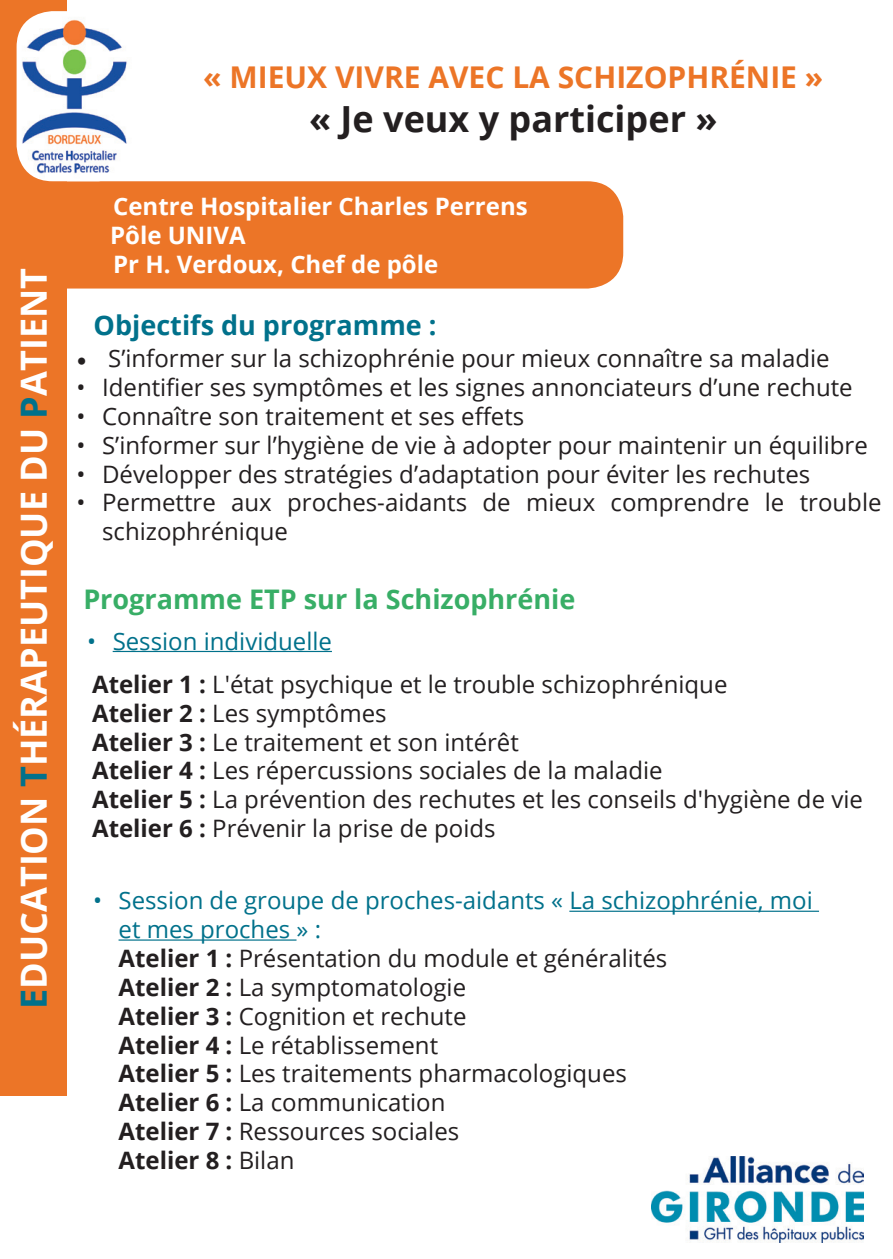
<style>
.page{position:relative;width:893px;height:1259px;background:#fff}
.page>*{position:absolute;margin:0;border:0;box-sizing:border-box;transform-origin:0 0}
.t1{font:700 36px "Open Sans";color:#fff}
.t2{font:700 36px "Open Sans";color:#231f20}
.t3{font:700 30px "Open Sans";color:#ec7527}
.t4{font:700 27px "Open Sans";color:#38ae66}
.t5{font:700 27px "Open Sans";color:#01718b}
.t6{font:24px/28.8px "Open Sans";color:#231f20}
.t7{font:24px/28.8px "Open Sans";color:#01718b}
.t8{font:700 24px "Open Sans";color:#fff}
.t9{font:700 24px "Open Sans";color:#231f20}
.s1{color:#01718b}
.s2{font-family:"Minion Pro";font-size:27px}
.s3{font-weight:700}
.s4{font-weight:400}
</style>
<div class="page">
<hr style="left:113px;top:651px;width:219px;height:1px;background:#01718b">
<div style="left:17px;top:181px;width:606px;height:107px;background:#ec7527;border-radius:36px"></div>
<div style="left:0;top:0;width:66px;height:1096px;background:#ec7527"></div>
<img style="left:17px;top:11px;width:110px;height:170px">
<hr style="left:569px;top:910px;width:250px;height:2px;background:#01718b">
<hr style="left:119px;top:939px;width:177px;height:1px;background:#01718b">
<img style="left:651px;top:1156px;width:213px;height:86px">
<p class="t1" style="left:8px;top:1009px;width:742px;rotate:-90deg"><span class="s1">E</span>DUCATION <span class="s1">T</span>HÉRAPEUTIQUE DU <span class="s1">P</span>ATIENT</p>
<p class="t3" style="left:203px;top:56px;width:621px">« MIEUX VIVRE AVEC LA SCHIZOPHRÉNIE »</p>
<p class="t2" style="left:309px;top:93px;width:410px">« Je veux y participer »</p>
<p class="t8" style="left:113px;top:190px;width:416px">Centre Hospitalier Charles Perrens</p>
<p class="t8" style="left:110px;top:218px;width:137px">Pôle UNIVA</p>
<p class="t8" style="left:113px;top:247px;width:327px">Pr H. Verdoux, Chef de pôle</p>
<p class="t5" style="left:94px;top:306px;width:344px">Objectifs du programme :</p>
<p class="t6" style="left:77px;top:344px;width:754px"><span class="s2">•</span> S’informer sur la schizophrénie pour mieux connaître sa maladie</p>
<p class="t6" style="left:77px;top:372px;width:778px">• Identifier ses symptômes et les signes annonciateurs d’une rechute</p>
<p class="t6" style="left:77px;top:401px;width:449px">• Connaître son traitement et ses effets</p>
<p class="t6" style="left:77px;top:430px;width:793px">• S’informer sur l’hygiène de vie à adopter pour maintenir un équilibre</p>
<p class="t6" style="left:77px;top:459px;width:735px">• Développer des stratégies d’adaptation pour éviter les rechutes</p>
<p class="t6" style="left:102px;top:488px;width:781px;text-indent:-26px">• Permettre aux proches-aidants de mieux comprendre le trouble schizophrénique</p>
<p class="t4" style="left:83px;top:580px;width:494px">Programme ETP sur la Schizophrénie</p>
<p class="t7" style="left:87px;top:626px;width:246px">• Session individuelle</p>
<p class="t6" style="left:92px;top:669px;width:637px"><span class="s3">Atelier 1 :</span> L'état psychique et le trouble schizophrénique</p>
<p class="t6" style="left:92px;top:698px;width:296px"><span class="s3">Atelier 2 :</span> Les symptômes</p>
<p class="t6" style="left:92px;top:727px;width:428px"><span class="s3">Atelier 3 :</span> Le traitement et son intérêt</p>
<p class="t6" style="left:92px;top:755px;width:572px"><span class="s3">Atelier 4 :</span> Les répercussions sociales de la maladie</p>
<p class="t6" style="left:92px;top:784px;width:772px"><span class="s3">Atelier 5 :</span> La prévention des rechutes et les conseils d'hygiène de vie</p>
<p class="t6" style="left:92px;top:813px;width:405px"><span class="s3">Atelier 6 :</span> Prévenir la prise de poids</p>
<p class="t7" style="left:119px;top:885px;width:696px;text-indent:-26px">• Session de groupe de proches-aidants « La schizophrénie, moi et mes proches » :</p>
<p class="t6" style="left:119px;top:943px;width:550px"><span class="s3">Atelier 1 :</span> Présentation du module et généralités</p>
<p class="t6" style="left:119px;top:972px;width:349px"><span class="s3">Atelier 2 :</span> La symptomatologie</p>
<p class="t6" style="left:119px;top:1001px;width:350px"><span class="s3">Atelier 3 :</span> Cognition et rechute</p>
<p class="t6" style="left:119px;top:1029px;width:321px"><span class="s3">Atelier 4 :</span> Le rétablissement</p>
<p class="t6" style="left:119px;top:1058px;width:510px"><span class="s3">Atelier 5 :</span> Les traitements pharmacologiques</p>
<p class="t6" style="left:119px;top:1087px;width:328px"><span class="s3">Atelier 6 :</span> La communication</p>
<p class="t6" style="left:119px;top:1116px;width:342px"><span class="s3">Atelier 7 :</span> Ressources sociales</p>
<p class="t9" style="left:119px;top:1143px;width:177px">Atelier 8 : <span class="s4">Bilan</span></p>
</div>
